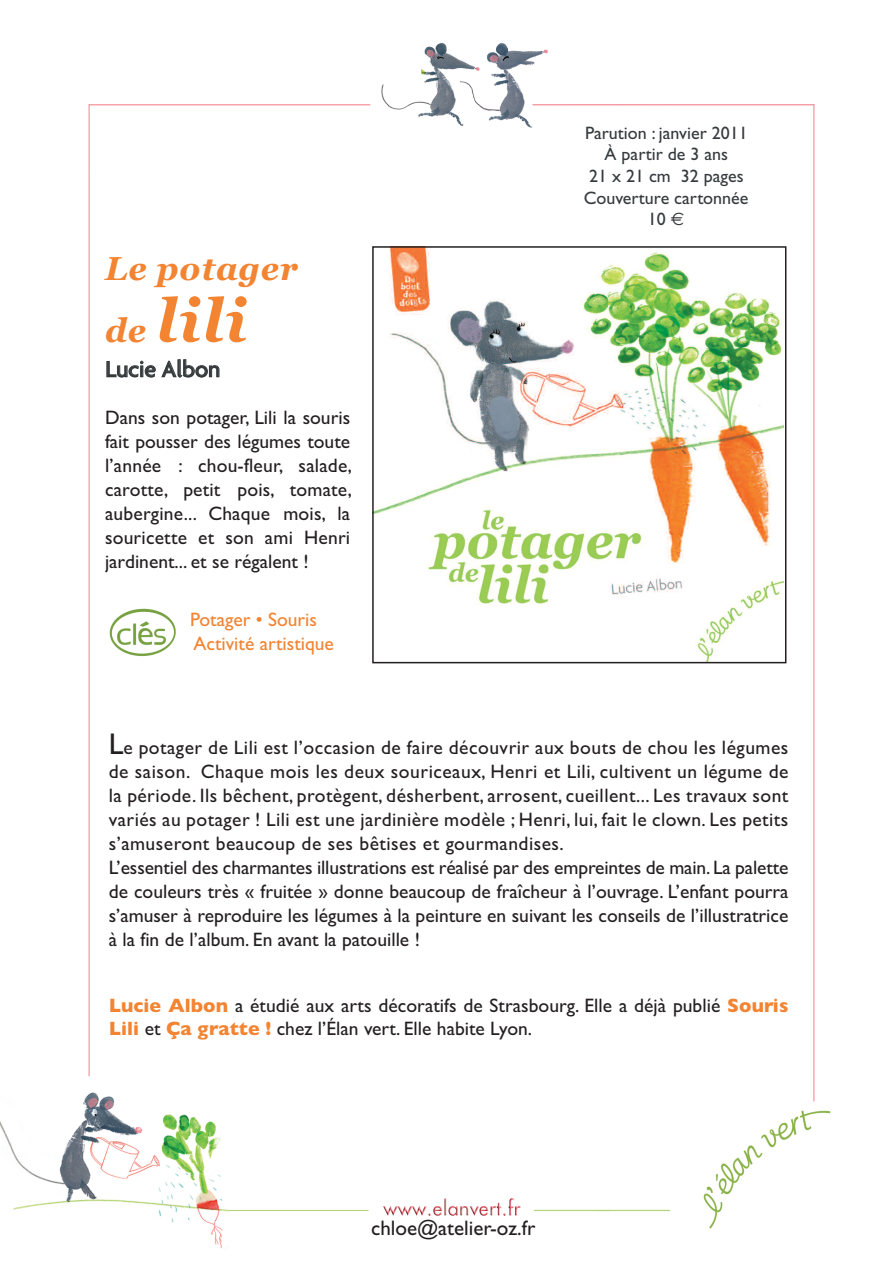
<style>
.page{position:relative;width:893px;height:1263px;background:#fff}
.page>*{position:absolute;margin:0;border:0;box-sizing:border-box;transform-origin:0 0}
.t1{font:italic 700 60px "Georgia";color:#f28432}
.t2{font:italic 700 33px "Georgia";letter-spacing:.025em;color:#f28432}
.t3{font:500 24px "Agenda";color:#353b3d}
.t4{font:21px "Gill Sans";color:#231f20}
.t5{font:19.5px/24px "Gill Sans TT";letter-spacing:.025em;color:#231f20}
.t6{font:19.5px/24px "Gill Sans TT";color:#231f20}
.t7{font:19.5px/24px "Gill Sans";color:#f28432}
.t8{font:18px/21.6px "Gill Sans";color:#353b3d;text-align:center}
.s1{font-size:33px}
.s2{font-family:"Euro Sans"}
.s3{font-size:30px}
.s4{font-family:"Gill Sans";font-weight:700;color:#f28432}
</style>
<div class="page">
<img style="left:0;top:42px;width:831px;height:1206px">
<img style="left:108px;top:604px;width:71px;height:57px">
<img style="left:375px;top:249px;width:408px;height:411px">
<div style="left:372px;top:246px;width:414px;height:417px;border:2px solid #231f20"></div>
<div style="left:788px;top:198px;width:7px;height:207px;background:#fff"></div>
<div style="left:391px;top:33px;width:30px;height:47px;background:#fff"></div>
<h2 class="t2" style="left:105px;top:249px;width:194px">Le potager</h2>
<h1 class="t1" style="left:105px;top:286px;width:144px"><span class="s1">de</span> lili</h1>
<p class="t3" style="left:105px;top:354px;width:116px">Lucie Albon</p>
<p class="t6" style="left:105px;top:405px;width:249px;text-align:justify">Dans son potager, Lili la souris fait pousser des légumes toute l’année : chou-fleur, salade, carotte, petit pois, tomate, aubergine... Chaque mois, la souricette et son ami Henri jardinent... et se régalent !</p>
<p class="t7" style="left:190px;top:609px;width:145px">Potager • Souris<br>Activité artistique</p>
<p class="t8" style="left:584px;top:124px;width:166px">Parution : janvier 2011<br>À partir de 3 ans<br>21 x 21 cm 32 pages<br>Couverture cartonnée<br>10 <span class="s2">€</span></p>
<p class="t5" style="left:109px;top:735px;width:681px"><span class="s3">L</span>e potager de Lili est l’occasion de faire découvrir aux bouts de chou les légumes de saison. Chaque mois les deux souriceaux, Henri et Lili, cultivent un légume de la période. Ils bêchent, protègent, désherbent, arrosent, cueillent... Les travaux sont variés au potager ! Lili est une jardinière modèle ; Henri, lui, fait le clown. Les petits s’amuseront beaucoup de ses bêtises et gourmandises.<br>L’essentiel des charmantes illustrations est réalisé par des empreintes de main. La palette de couleurs très « fruitée » donne beaucoup de fraîcheur à l’ouvrage. L’enfant pourra s’amuser à reproduire les légumes à la peinture en suivant les conseils de l’illustratrice à la fin de l’album. En avant la patouille !</p>
<p class="t6" style="left:109px;top:993px;width:681px;line-height:23.5px"><span class="s4">Lucie Albon</span> a étudié aux arts décoratifs de Strasbourg. Elle a déjà publié <span class="s4">Souris<br>Lili</span> et <span class="s4">Ça gratte !</span> chez l’Élan vert. Elle habite Lyon.</p>
<p class="t4" style="left:371px;top:1220px;width:166px">chloe@atelier-oz.fr</p>
</div>
